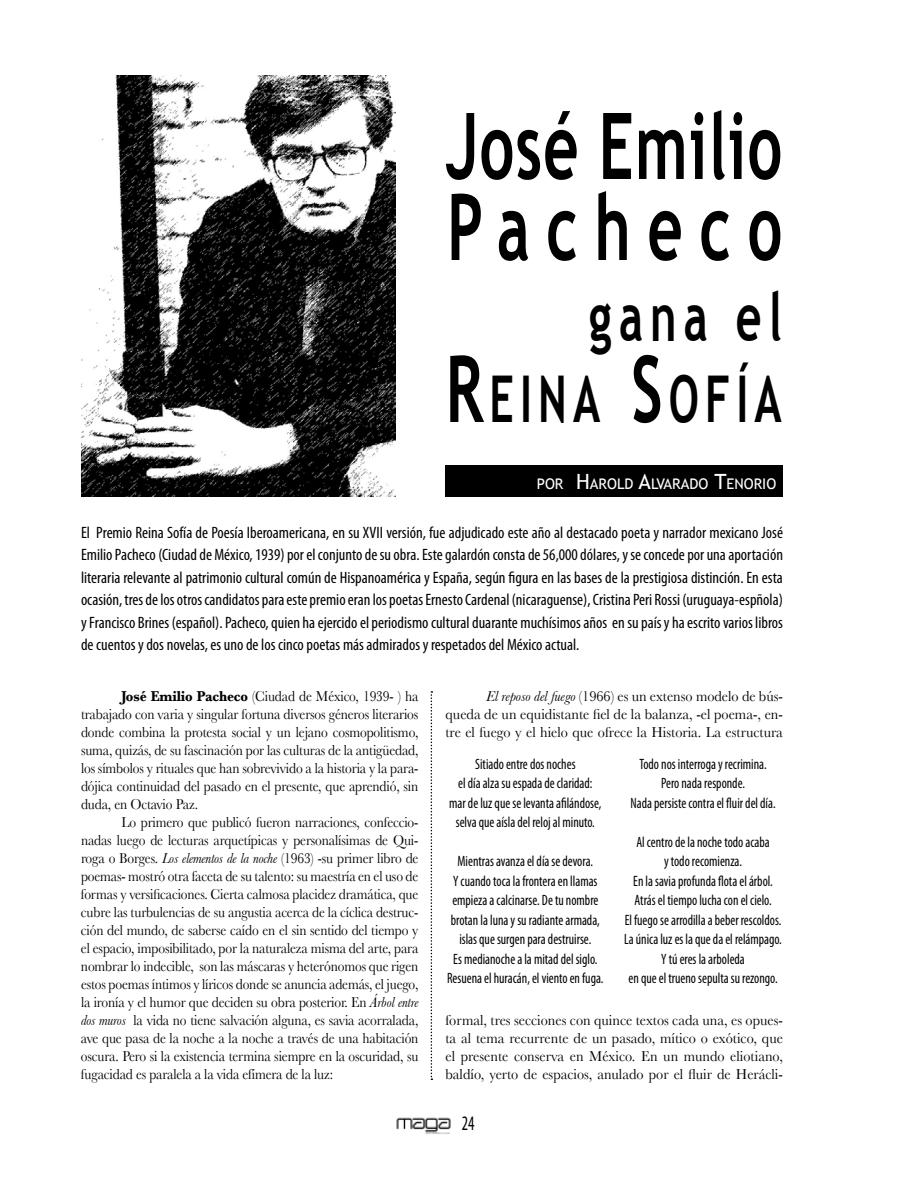
<style>
.page{position:relative;width:918px;height:1188px;background:#fff}
.page>*{position:absolute;margin:0;border:0;box-sizing:border-box;transform-origin:0 0}
.t1{font:700 92.25px/81px "Trebuchet MS";letter-spacing:.02em;color:#000;scale:.67 1}
.t2{font:700 67.5px "Trebuchet MS";letter-spacing:.16em;color:#000;scale:.67 1}
.t3{font:700 64.5px "Trebuchet MS";letter-spacing:.145em;color:#000;scale:.67 1}
.t4{font:condensed 20.7px "Myriad Pro";color:#000;scale:.8 1}
.t5{font:condensed 16.5px/22.5px "Myriad Pro";color:#000;text-align:justify}
.t6{font:15px/18px "Baskerville";letter-spacing:-.01em;color:#000;text-align:justify;scale:.9 1}
.t7{font:condensed 15px/19.5px "Myriad Pro";color:#000;text-align:center;scale:.9 1}
.t8{font:15px/18px "Baskerville";letter-spacing:-.01em;color:#000;text-align:justify;scale:.95 1}
.t9{font:14.7px "Trebuchet MS";color:#fff}
.s1{font-size:92.25px}
.s2{font-size:21px}
.s3{font-weight:700}
.s4{font-style:italic}
</style>
<div class="page">
<div style="left:446px;top:465px;width:337px;height:32px;background:#000"></div>
<img style="left:81px;top:75px;width:315px;height:422px">
<svg style="left:431px;top:691px;width:1px;height:389px"></svg>
<img style="left:396px;top:1117px;width:55px;height:17px">
<h1 class="t1" style="left:446px;top:106px;width:504px">José Emilio<br>Pacheco</h1>
<h2 class="t2" style="left:589px;top:275px;width:290px">gana el</h2>
<h3 class="t3" style="left:446px;top:359px;width:503px"><span class="s1">R</span>EINA <span class="s1">S</span>OFÍA</h3>
<p class="t9" style="left:537px;top:475px;width:241px">POR <span class="s2">H</span>AROLD <span class="s2">A</span>LVARADO <span class="s2">T</span>ENORIO</p>
<p class="t5" style="left:81px;top:521px;width:704px">El Premio Reina Sofía de Poesía Iberoamericana, en su XVII versión, fue adjudicado este año al destacado poeta y narrador mexicano José Emilio Pacheco (Ciudad de México, 1939) por el conjunto de su obra. Este galardón consta de 56,000 dólares, y se concede por una aportación literaria relevante al patrimonio cultural común de Hispanoamérica y España, según figura en las bases de la prestigiosa distinción. En esta ocasión, tres de los otros candidatos para este premio eran los poetas Ernesto Cardenal (nicaraguense), Cristina Peri Rossi (uruguaya-espñola) y Francisco Brines (español). Pacheco, quien ha ejercido el periodismo cultural duarante muchísimos años en su país y ha escrito varios libros de cuentos y dos novelas, es uno de los cinco poetas más admirados y respetados del México actual.</p>
<p class="t6" style="left:81px;top:687px;width:377px;text-indent:40px"><span class="s3">José Emilio Pacheco</span> (Ciudad de México, 1939- ) ha trabajado con varia y singular fortuna diversos géneros literarios donde combina la protesta social y un lejano cosmopolitismo, suma, quizás, de su fascinación por las culturas de la antigüedad, los símbolos y rituales que han sobrevivido a la historia y la para&shy;dójica continuidad del pasado en el presente, que aprendió, sin duda, en Octavio Paz.</p>
<p class="t6" style="left:81px;top:813px;width:377px;text-indent:41px">Lo primero que publicó fueron narraciones, confeccio&shy;nadas luego de lecturas arquetípicas y personalísimas de Qui&shy;roga o Borges. <span class="s4">Los elementos de la noche</span> (1963) -su primer libro de poemas- mostró otra faceta de su talento: su maestría en el uso de formas y versificaciones. Cierta calmosa placidez dramática, que cubre las turbulencias de su angustia acerca de la cíclica destruc&shy;ción del mundo, de saberse caído en el sin sentido del tiempo y el espacio, imposibilitado, por la naturaleza misma del arte, para nombrar lo indecible, son las máscaras y heterónomos que rigen estos poemas íntimos y líricos donde se anuncia además, el juego, la ironía y el humor que deciden su obra posterior. En <span class="s4">Árbol entre dos muros</span> la vida no tiene salvación alguna, es savia acorralada, ave que pasa de la noche a la noche a través de una habitación oscura. Pero si la existencia termina siempre en la oscuridad, su fugacidad es paralela a la vida efímera de la luz:</p>
<p class="t8" style="left:446px;top:687px;width:357px;text-indent:40px"><span class="s4">El reposo del fuego</span> (1966) es un extenso modelo de bús&shy;queda de un equidistante fiel de la balanza, -el poema-, en&shy;tre el fuego y el hielo que ofrece la Historia. La estructura</p>
<p class="t7" style="left:449px;top:754px;width:171px">Sitiado entre dos noches<br>el día alza su espada de claridad: mar de luz que se levanta afilándose, selva que aísla del reloj al minuto.</p>
<p class="t7" style="left:447px;top:851px;width:175px">Mientras avanza el día se devora.<br>Y cuando toca la frontera en llamas empieza a calcinarse. De tu nombre brotan la luna y su radiante armada, islas que surgen para destruirse.<br>Es medianoche a la mitad del siglo.<br>Resuena el huracán, el viento en fuga.</p>
<p class="t7" style="left:631px;top:754px;width:163px">Todo nos interroga y recrimina.<br>Pero nada responde.<br>Nada persiste contra el fluir del día.</p>
<p class="t7" style="left:624px;top:832px;width:177px">Al centro de la noche todo acaba<br>y todo recomienza.<br>En la savia profunda flota el árbol.<br>Atrás el tiempo lucha con el cielo.<br>El fuego se arrodilla a beber rescoldos.<br>La única luz es la que da el relámpago.<br>Y tú eres la arboleda<br>en que el trueno sepulta su rezongo.</p>
<p class="t8" style="left:446px;top:1011px;width:357px">formal, tres secciones con quince textos cada una, es opues&shy;ta al tema recurrente de un pasado, mítico o exótico, que el presente conserva en México. En un mundo eliotiano, baldío, yerto de espacios, anulado por el fluir de Herácli-</p>
<h3 class="t4" style="left:462px;top:1111px;width:17px">24</h3>
</div>
